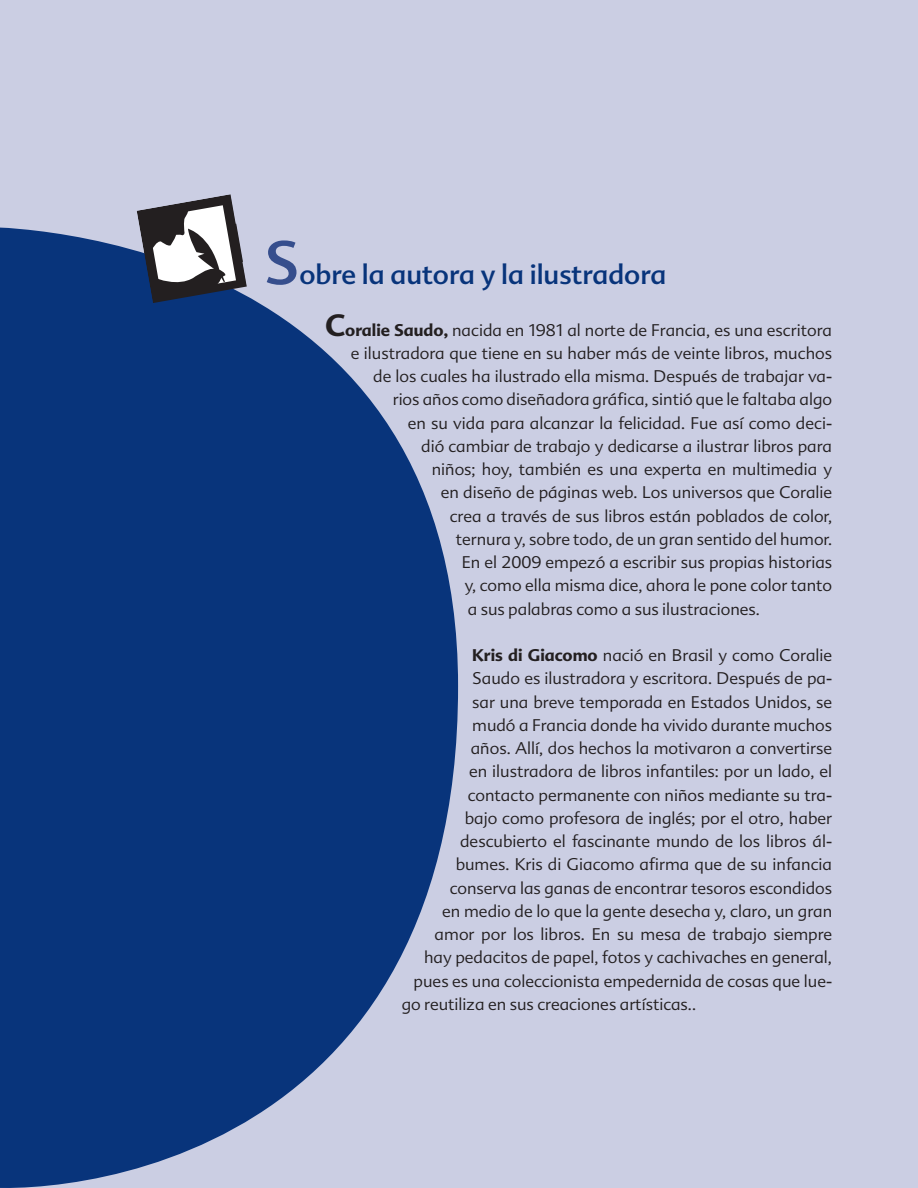
<style>
.page{position:relative;width:918px;height:1188px;background:#cbcee3}
.page>*{position:absolute;margin:0;border:0;box-sizing:border-box;transform-origin:0 0}
.t1{font:60px "Advert";color:#364e8d}
.t2{font:27px "Advert";color:#08347b}
.t3{font:300 16.5px "Advert";color:#231f20}
.s1{font-weight:700;font-size:30px}
.s2{font-weight:700}
</style>
<div class="page">
<svg style="left:0;top:227px;width:458px;height:961px;fill:#08347b"></svg>
<svg style="left:137px;top:194px;width:110px;height:109px;background:#7c7f8a"></svg>
<h1 class="t1" style="left:264px;top:227px;width:37px">S</h1>
<h2 class="t2" style="left:299px;top:259px;width:368px">obre la autora y la ilustradora</h2>
<p class="t3" style="left:325px;top:320px;width:509px"><span class="s1">C</span><span class="s2">oralie Saudo,</span> nacida en 1981 al norte de Francia, es una escritora</p>
<p class="t3" style="left:351px;top:344px;width:483px">e ilustradora que tiene en su haber más de veinte libros, muchos</p>
<p class="t3" style="left:373px;top:367px;width:461px">de los cuales ha ilustrado ella misma. Después de trabajar va-</p>
<p class="t3" style="left:393px;top:390px;width:441px">rios años como diseñadora gráfica, sintió que le faltaba algo</p>
<p class="t3" style="left:408px;top:413px;width:426px">en su vida para alcanzar la felicidad. Fue así como deci-</p>
<p class="t3" style="left:421px;top:437px;width:412px">dió cambiar de trabajo y dedicarse a ilustrar libros para</p>
<p class="t3" style="left:432px;top:460px;width:402px">niños; hoy, también es una experta en multimedia y</p>
<p class="t3" style="left:441px;top:483px;width:393px">en diseño de páginas web. Los universos que Coralie</p>
<p class="t3" style="left:450px;top:506px;width:384px">crea a través de sus libros están poblados de color,</p>
<p class="t3" style="left:456px;top:530px;width:378px">ternura y, sobre todo, de un gran sentido del humor.</p>
<p class="t3" style="left:462px;top:553px;width:372px">En el 2009 empezó a escribir sus propias historias</p>
<p class="t3" style="left:465px;top:576px;width:369px">y, como ella misma dice, ahora le pone color tanto</p>
<p class="t3" style="left:468px;top:599px;width:294px">a sus palabras como a sus ilustraciones.</p>
<p class="t3" style="left:472px;top:646px;width:362px"><span class="s2">Kris di Giacomo</span> nació en Brasil y como Coralie</p>
<p class="t3" style="left:472px;top:669px;width:362px">Saudo es ilustradora y escritora. Después de pa-</p>
<p class="t3" style="left:472px;top:692px;width:361px">sar una breve temporada en Estados Unidos, se</p>
<p class="t3" style="left:472px;top:716px;width:362px">mudó a Francia donde ha vivido durante muchos</p>
<p class="t3" style="left:471px;top:739px;width:363px">años. Allí, dos hechos la motivaron a convertirse</p>
<p class="t3" style="left:469px;top:762px;width:364px">en ilustradora de libros infantiles: por un lado, el</p>
<p class="t3" style="left:468px;top:785px;width:366px">contacto permanente con niños mediante su tra-</p>
<p class="t3" style="left:465px;top:809px;width:369px">bajo como profesora de inglés; por el otro, haber</p>
<p class="t3" style="left:460px;top:832px;width:374px">descubierto el fascinante mundo de los libros ál-</p>
<p class="t3" style="left:456px;top:855px;width:378px">bumes. Kris di Giacomo afirma que de su infancia</p>
<p class="t3" style="left:450px;top:878px;width:384px">conserva las ganas de encontrar tesoros escondidos</p>
<p class="t3" style="left:442px;top:902px;width:392px">en medio de lo que la gente desecha y, claro, un gran</p>
<p class="t3" style="left:435px;top:925px;width:399px">amor por los libros. En su mesa de trabajo siempre</p>
<p class="t3" style="left:424px;top:948px;width:409px">hay pedacitos de papel, fotos y cachivaches en general,</p>
<p class="t3" style="left:414px;top:971px;width:420px">pues es una coleccionista empedernida de cosas que lue-</p>
<p class="t3" style="left:402px;top:995px;width:296px">go reutiliza en sus creaciones artísticas..</p>
</div>
